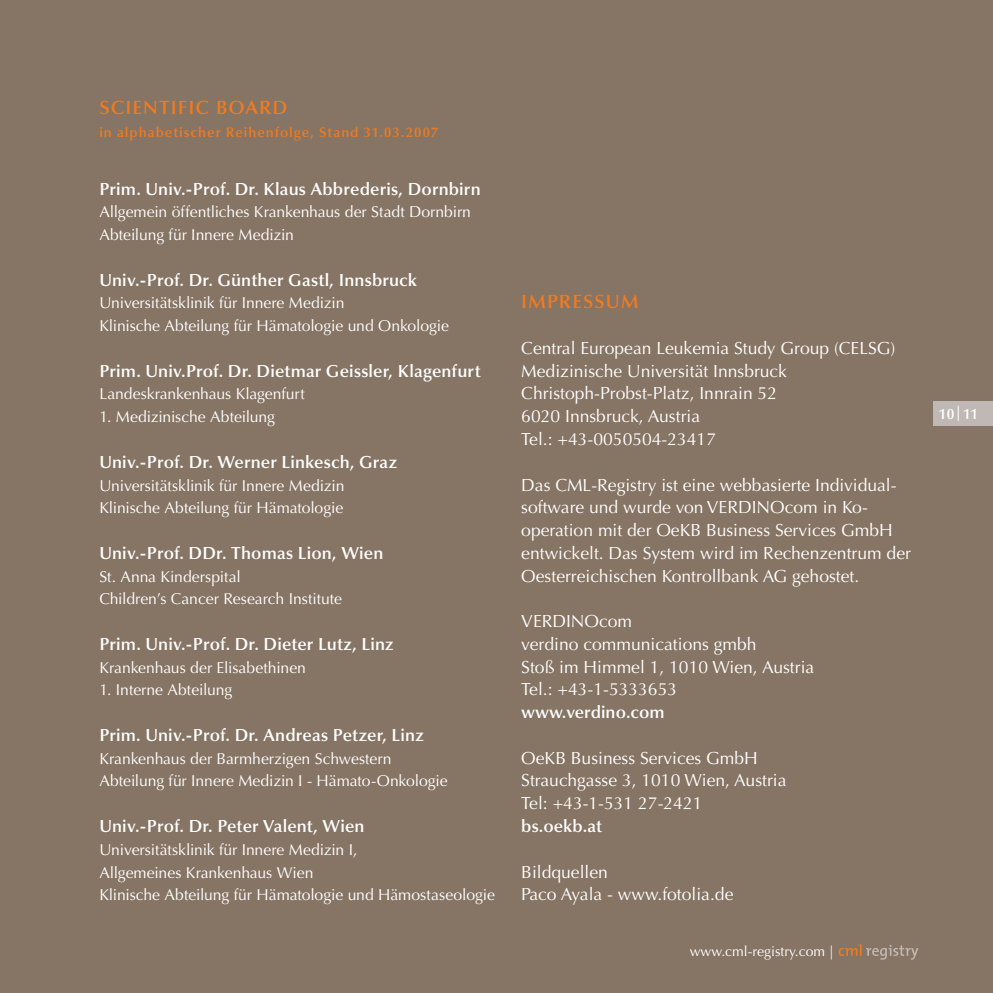
<style>
.page{position:relative;width:993px;height:993px;background:#fff}
.page>*{position:absolute;margin:0;border:0;box-sizing:border-box;transform-origin:0 0}
.t1{font:600 19.25px "Optima";letter-spacing:.055em;color:#ef7b22}
.t2{font:17.5px/22.8px "Optima";color:#fff}
.t3{font:600 17.5px "Optima";letter-spacing:.005em;color:#fff}
.t4{font:15.75px/22.8px "Optima";letter-spacing:-.005em;color:#fff}
.t5{font:600 14.88px "Optima";color:#fff}
.t6{font:600 14px "Optima";letter-spacing:.065em;color:#ef7b22}
.t7{font:14px "Optima";color:#fff}
</style>
<div class="page">
<div style="left:0;top:0;width:992px;height:992px;background:#867464"></div>
<svg style="left:838px;top:944px;width:80px;height:15px"></svg>
<div style="left:933px;top:401px;width:59px;height:25px;background:#c0b8b4"></div>
<p class="t1" style="left:99px;top:99px;width:190px">SCIENTIFIC BOARD</p>
<p class="t6" style="left:99px;top:126px;width:340px">in alphabetischer Reihenfolge, Stand 31.03.2007</p>
<p class="t3" style="left:99px;top:181px;width:383px">Prim. Univ.-Prof. Dr. Klaus Abbrederis, Dornbirn</p>
<p class="t4" style="left:99px;top:202px;width:373px">Allgemein öffentliches Krankenhaus der Stadt Dornbirn<br>Abteilung für Innere Medizin</p>
<p class="t3" style="left:99px;top:272px;width:319px">Univ.-Prof. Dr. Günther Gastl, Innsbruck</p>
<p class="t4" style="left:99px;top:293px;width:351px">Universitätsklinik für Innere Medizin<br>Klinische Abteilung für Hämatologie und Onkologie</p>
<p class="t3" style="left:99px;top:363px;width:382px">Prim. Univ.Prof. Dr. Dietmar Geissler, Klagenfurt</p>
<p class="t4" style="left:99px;top:384px;width:207px">Landeskrankenhaus Klagenfurt</p>
<p class="t4" style="left:99px;top:407px;width:177px">1. Medizinische Abteilung</p>
<p class="t3" style="left:99px;top:454px;width:299px">Univ.-Prof. Dr. Werner Linkesch, Graz</p>
<p class="t4" style="left:99px;top:475px;width:246px">Universitätsklinik für Innere Medizin<br>Klinische Abteilung für Hämatologie</p>
<p class="t3" style="left:99px;top:545px;width:286px">Univ.-Prof. DDr. Thomas Lion, Wien</p>
<p class="t4" style="left:99px;top:566px;width:244px">St. Anna Kinderspital<br>Children’s Cancer Research Institute</p>
<p class="t3" style="left:99px;top:636px;width:296px">Prim. Univ.-Prof. Dr. Dieter Lutz, Linz</p>
<p class="t4" style="left:99px;top:657px;width:208px">Krankenhaus der Elisabethinen</p>
<p class="t4" style="left:99px;top:680px;width:134px">1. Interne Abteilung</p>
<p class="t3" style="left:99px;top:727px;width:326px">Prim. Univ.-Prof. Dr. Andreas Petzer, Linz</p>
<p class="t4" style="left:99px;top:748px;width:350px">Krankenhaus der Barmherzigen Schwestern<br>Abteilung für Innere Medizin I - Hämato-Onkologie</p>
<p class="t3" style="left:99px;top:818px;width:267px">Univ.-Prof. Dr. Peter Valent, Wien</p>
<p class="t4" style="left:99px;top:839px;width:397px">Universitätsklinik für Innere Medizin I,<br>Allgemeines Krankenhaus Wien<br>Klinische Abteilung für Hämatologie und Hämostaseologie</p>
<p class="t1" style="left:521px;top:294px;width:119px">IMPRESSUM</p>
<p class="t2" style="left:521px;top:338px;width:375px">Central European Leukemia Study Group (CELSG)<br>Medizinische Universität Innsbruck Christoph-Probst-Platz, Innrain 52<br>6020 Innsbruck, Austria<br>Tel.: +43-0050504-23417</p>
<p class="t2" style="left:521px;top:475px;width:391px">Das CML-Registry ist eine webbasierte Individual&shy;software und wurde von VERDINOcom in Ko&shy;operation mit der OeKB Business Services GmbH entwickelt. Das System wird im Rechenzentrum der Oesterreichischen Kontrollbank AG gehostet.</p>
<p class="t2" style="left:521px;top:611px;width:294px">VERDINOcom<br>verdino communications gmbh<br>Stoß im Himmel 1, 1010 Wien, Austria<br>Tel.: +43-1-5333653</p>
<p class="t3" style="left:521px;top:704px;width:145px">www.verdino.com</p>
<p class="t2" style="left:521px;top:748px;width:267px">OeKB Business Services GmbH<br>Strauchgasse 3, 1010 Wien, Austria<br>Tel: +43-1-531 27-2421</p>
<p class="t3" style="left:521px;top:818px;width:82px">bs.oekb.at</p>
<p class="t2" style="left:521px;top:861px;width:213px">Bildquellen<br>Paco Ayala - www.fotolia.de</p>
<p class="t7" style="left:689px;top:945px;width:145px">www.cml-registry.com |</p>
<p class="t5" style="left:938px;top:408px;width:41px">10|11</p>
</div>
